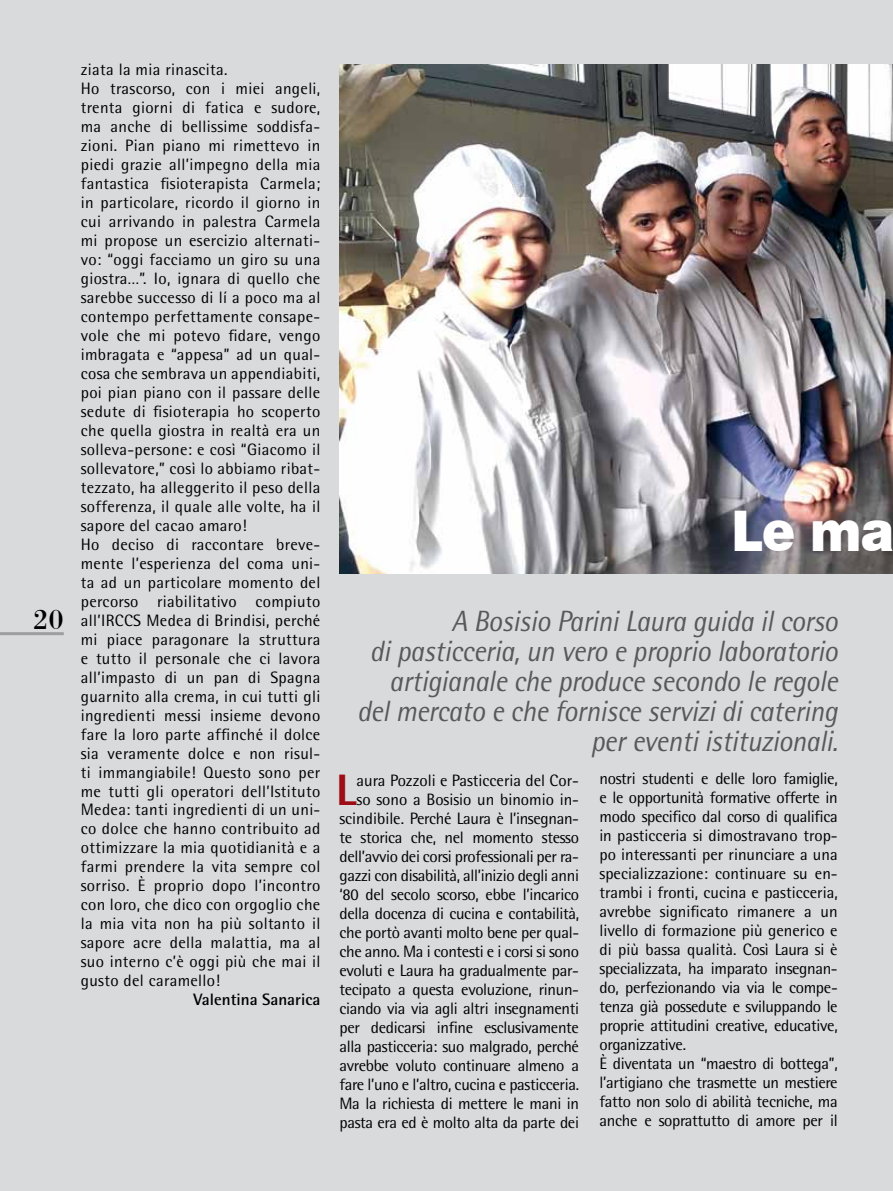
<style>
.page{position:relative;width:893px;height:1191px;background:#d9dadb}
.page>*{position:absolute;margin:0;border:0;box-sizing:border-box;transform-origin:0 0}
.t1{font:900 56.1px "Swiss 721 BT";color:#fff;scale:.89 1}
.t2{font:800 43.95px "Rotis Semi Sans Std";color:#9d0d16}
.t3{font:30px "Bodoni BT";color:#000}
.t4{font:italic 29.25px/30px "Rotis Semi Sans Std";letter-spacing:-.01em;color:#58585a;text-align:right;scale:.94 1}
.t5{font:16.5px/19px "Rotis Semi Sans Std";letter-spacing:.02em;color:#000}
.t6{font:16.5px/18.9px "Rotis Semi Sans Std";letter-spacing:-.02em;color:#000;text-align:right}
.t7{font:700 16.5px "Rotis Semi Sans Std";color:#000}
</style>
<div class="page">
<hr style="left:0;top:632px;width:64px;height:3px;background:#9c9e9f">
<img style="left:339px;top:65px;width:554px;height:509px">
<h3 class="t3" style="left:33px;top:600px;width:32px">20</h3>
<p class="t5" style="left:81px;top:60px;width:241px">ziata la mia rinascita.<br>Ho trascorso, con i miei angeli, trenta giorni di fatica e sudore, ma anche di bellissime soddisfa&shy;zioni. Pian piano mi rimettevo in piedi grazie all’impegno della mia fantastica fisioterapista Carmela; in particolare, ricordo il giorno in cui arrivando in palestra Carmela mi propose un esercizio alternati&shy;vo: “oggi facciamo un giro su una giostra…”. Io, ignara di quello che sarebbe successo di lí a poco ma al contempo perfettamente consape&shy;vole che mi potevo fidare, vengo imbragata e “appesa” ad un qual&shy;cosa che sembrava un appendiabiti, poi pian piano con il passare delle sedute di fisioterapia ho scoperto che quella giostra in realtà era un solleva-persone: e così “Giacomo il sollevatore,” così lo abbiamo ribat&shy;tezzato, ha alleggerito il peso della sofferenza, il quale alle volte, ha il sapore del cacao amaro!<br>Ho deciso di raccontare breve&shy;mente l’esperienza del coma uni&shy;ta ad un particolare momento del percorso riabilitativo compiuto all’IRCCS Medea di Brindisi, perché mi piace paragonare la struttura e tutto il personale che ci lavora all’impasto di un pan di Spagna guarnito alla crema, in cui tutti gli ingredienti messi insieme devono fare la loro parte affinché il dolce sia veramente dolce e non risul&shy;ti immangiabile! Questo sono per me tutti gli operatori dell’Istituto Medea: tanti ingredienti di un uni&shy;co dolce che hanno contribuito ad ottimizzare la mia quotidianità e a farmi prendere la vita sempre col sorriso. È proprio dopo l’incontro con loro, che dico con orgoglio che la mia vita non ha più soltanto il sapore acre della malattia, ma al suo interno c’è oggi più che mai il gusto del caramello!</p>
<p class="t7" style="left:193px;top:989px;width:128px">Valentina Sanarica</p>
<h1 class="t1" style="left:731px;top:497px;width:185px">Le ma</h1>
<h3 class="t4" style="left:357px;top:605px;width:513px">A Bosisio Parini Laura guida il corso<br>di pasticceria, un vero e proprio laboratorio artigianale che produce secondo le regole del mercato e che fornisce servizi di catering per eventi istituzionali.</h3>
<p class="t6" style="left:339px;top:771px;width:241px">aura Pozzoli e Pasticceria del Cor&shy;so sono a Bosisio un binomio in&shy;scindibile. Perché Laura è l’insegnan&shy;te storica che, nel momento stesso dell’avvio dei corsi professionali per ra&shy;gazzi con disabilità, all’inizio degli anni ‘80 del secolo scorso, ebbe l’incarico della docenza di cucina e contabilità, che portò avanti molto bene per qual&shy;che anno. Ma i contesti e i corsi si sono evoluti e Laura ha gradualmente par&shy;tecipato a questa evoluzione, rinun&shy;ciando via via agli altri insegnamenti per dedicarsi infine esclusivamente alla pasticceria: suo malgrado, perché avrebbe voluto continuare almeno a fare l’uno e l’altro, cucina e pasticceria.<br>Ma la richiesta di mettere le mani in pasta era ed è molto alta da parte dei</p>
<p class="t6" style="left:600px;top:769px;width:240px;text-align:left">nostri studenti e delle loro famiglie, e le opportunità formative offerte in modo specifico dal corso di qualifica in pasticceria si dimostravano trop&shy;po interessanti per rinunciare a una specializzazione: continuare su en&shy;trambi i fronti, cucina e pasticceria, avrebbe significato rimanere a un livello di formazione più generico e di più bassa qualità. Così Laura si è specializzata, ha imparato insegnan&shy;do, perfezionando via via le compe&shy;tenza già possedute e sviluppando le proprie attitudini creative, educative, organizzative.<br>È diventata un “maestro di bottega”, l’artigiano che trasmette un mestiere fatto non solo di abilità tecniche, ma anche e soprattutto di amore per il</p>
<h2 class="t2" style="left:336px;top:762px;width:22px">L</h2>
</div>
